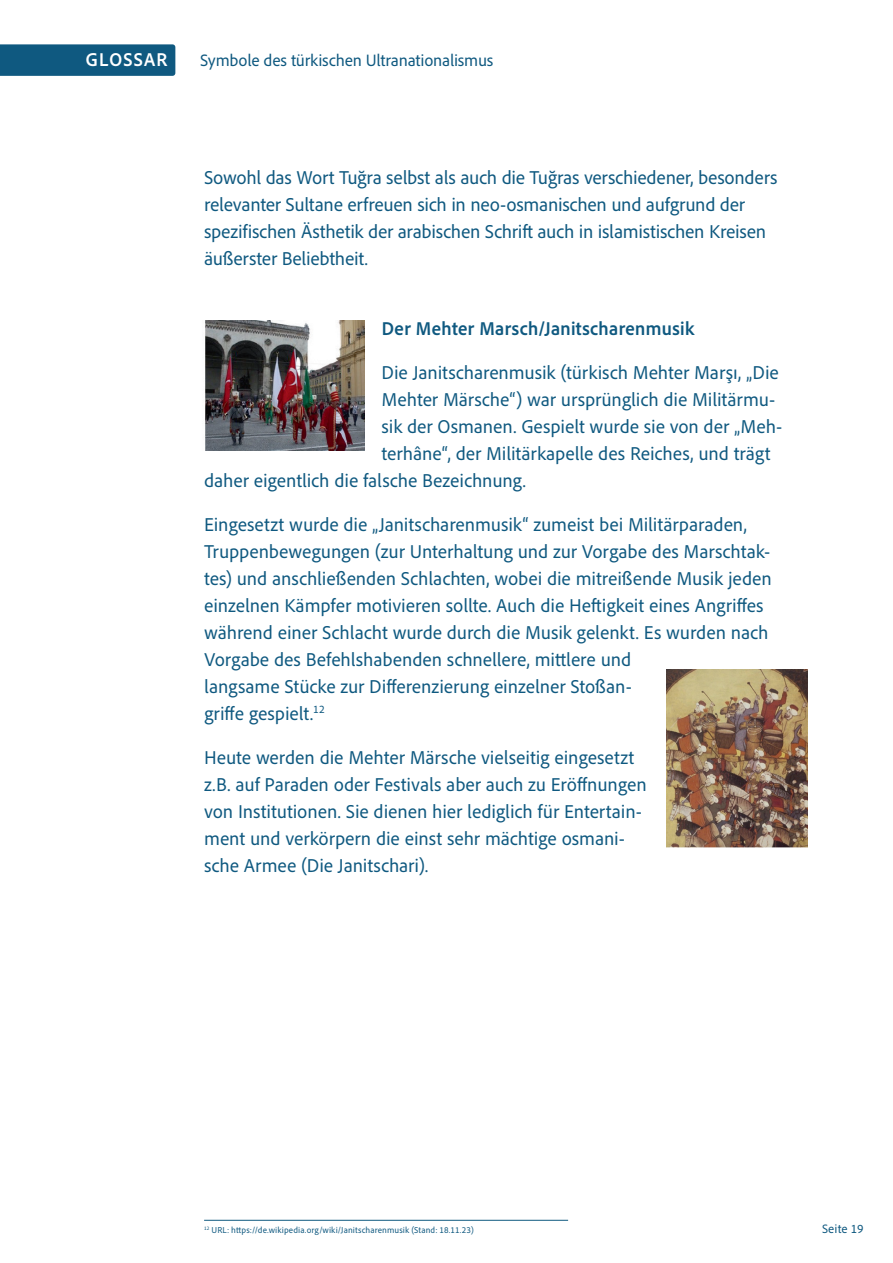
<style>
.page{position:relative;width:893px;height:1263px;background:#fff}
.page>*{position:absolute;margin:0;border:0;box-sizing:border-box;transform-origin:0 0}
.t1{font:19.5px/27px "Adobe Clean UX";letter-spacing:-.01em;color:#0f5980}
.t2{font:700 19.5px "Adobe Clean UX";letter-spacing:-.01em;color:#0f5980}
.t3{font:700 19.5px "Adobe Clean UX";letter-spacing:.025em;color:#fff}
.t4{font:17.25px "Adobe Clean UX";letter-spacing:-.015em;color:#0f5980}
.t5{font:12.75px "Adobe Clean UX";letter-spacing:.005em;color:#0f5980}
.t6{font:9px "Adobe Clean UX";letter-spacing:.01em;color:#0f5980}
</style>
<div class="page">
<div style="left:0;top:44px;width:175px;height:32px;background:#0f5980"></div>
<hr style="left:204px;top:1220px;width:364px;height:1px;background:#0f5980">
<img style="left:205px;top:320px;width:160px;height:130px">
<img style="left:666px;top:670px;width:142px;height:177px">
<p class="t3" style="left:86px;top:47px;width:84px">GLOSSAR</p>
<p class="t4" style="left:200px;top:49px;width:295px">Symbole des türkischen Ultranationalismus</p>
<p class="t1" style="left:204px;top:164px;width:575px">Sowohl das Wort Tuğra selbst als auch die Tuğras verschiedener, besonders relevanter Sultane erfreuen sich in neo-osmanischen und aufgrund der spezifischen Ästhetik der arabischen Schrift auch in islamistischen Kreisen äußerster Beliebtheit.</p>
<p class="t2" style="left:382px;top:316px;width:314px">Der Mehter Marsch/Janitscharenmusik</p>
<p class="t1" style="left:382px;top:358px;width:399px">Die Janitscharenmusik (türkisch Mehter Marşı, „Die</p>
<p class="t1" style="left:382px;top:385px;width:395px">Mehter Märsche“) war ursprünglich die Militärmu-</p>
<p class="t1" style="left:382px;top:412px;width:402px">sik der Osmanen. Gespielt wurde sie von der „Meh-</p>
<p class="t1" style="left:382px;top:439px;width:391px">terhâne“, der Militärkapelle des Reiches, und trägt</p>
<p class="t1" style="left:204px;top:466px;width:323px">daher eigentlich die falsche Bezeichnung.</p>
<p class="t1" style="left:204px;top:510px;width:569px">Eingesetzt wurde die „Janitscharenmusik“ zumeist bei Militärparaden, Truppenbewegungen (zur Unterhaltung und zur Vorgabe des Marschtak&shy;tes) und anschließenden Schlachten, wobei die mitreißende Musik jeden einzelnen Kämpfer motivieren sollte. Auch die Heftigkeit eines Angriffes während einer Schlacht wurde durch die Musik gelenkt. Es wurden nach Vorgabe des Befehlshabenden schnellere, mittlere und<br>langsame Stücke zur Differenzierung einzelner Stoßan-<br>griffe gespielt.<sup>12</sup></p>
<p class="t1" style="left:204px;top:743px;width:444px">Heute werden die Mehter Märsche vielseitig eingesetzt z.B. auf Paraden oder Festivals aber auch zu Eröffnungen von Institutionen. Sie dienen hier lediglich für Entertain&shy;ment und verkörpern die einst sehr mächtige osmani&shy;sche Armee (Die Janitschari).</p>
<p class="t6" style="left:204px;top:1224px;width:271px"><sup>12</sup> URL: https://de.wikipedia.org/wiki/Janitscharenmusik (Stand: 18.11.23)</p>
<p class="t5" style="left:822px;top:1221px;width:43px">Seite 19</p>
</div>
